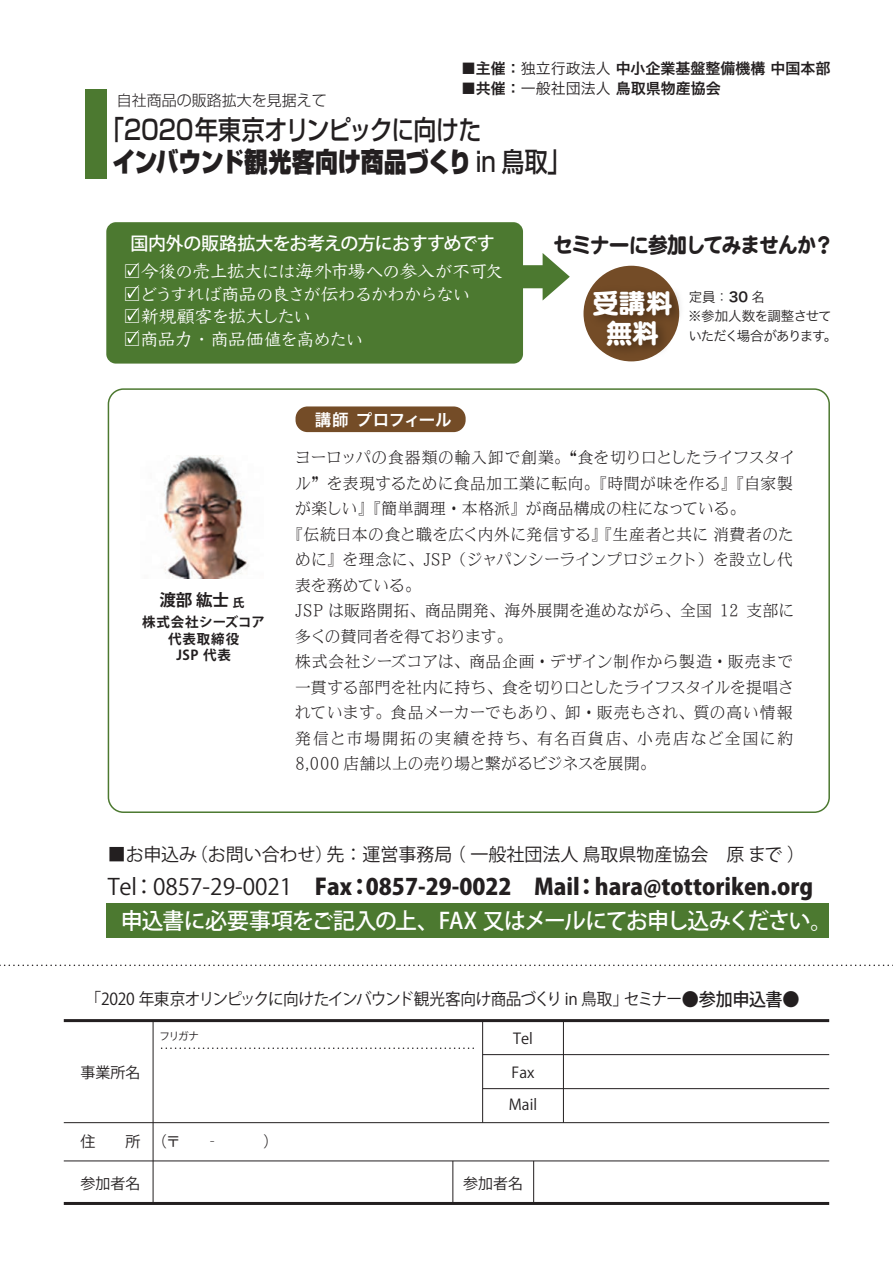
<style>
.page{position:relative;width:893px;height:1263px;background:#fff}
.page>*{position:absolute;margin:0;border:0;box-sizing:border-box;transform-origin:0 0}
.t1{font:500 27px/31.5px "Shin Go";letter-spacing:-.02em;color:#231f20;scale:.85 1}
.t2{font:27px/30px "DF Maru Gothic SB MP RKSJ H";color:#fff;text-align:center}
.t3{font:800 22.5px "Koz Go Pro";color:#231f20}
.t4{font:500 22.5px "Koz Go Pro";letter-spacing:-.05em;color:#fff}
.t5{font:22.5px "DF Maru Gothic SB MP RKSJ H";letter-spacing:-.07em;color:#231f20;scale:.9 1}
.t6{font:500 18px "Yu Kyo Yoko";letter-spacing:-.055em;color:#fff}
.t7{font:18px "Koz Go Pro";color:#231f20}
.t8{font:500 18px "Koz Go Pro";letter-spacing:-.035em;color:#fff}
.t9{font:500 18px "Yu Kyo Yoko";letter-spacing:-.09em;color:#fff}
.t10{font:16.5px "Koz Go Pro";letter-spacing:-.05em;color:#231f20;scale:.95 1}
.t11{font:16.5px "Hiragino Sans W6";letter-spacing:-.025em;color:#fff}
.t12{font:700 16.5px "Koz Go Pro";color:#231f20}
.t13{font:300 15px "TBNP Min Std";letter-spacing:.07em;color:#231f20}
.t14{font:300 15px "TBNP Min Std";letter-spacing:.045em;color:#231f20}
.t15{font:15px "Hira Kaku Pro W6";color:#231f20}
.t16{font:300 15px "TBNP Min Std";letter-spacing:.05em;color:#231f20}
.t17{font:15px/32px "Koz Go Pro";color:#231f20}
.t18{font:300 15px "TBNP Min Std";letter-spacing:.09em;color:#231f20}
.t19{font:300 15px "TBNP Min Std";letter-spacing:.175em;color:#231f20}
.t20{font:300 15px "TBNP Min Std";letter-spacing:.04em;color:#231f20}
.t21{font:300 15px "TBNP Min Std";letter-spacing:.035em;color:#231f20}
.t22{font:300 15px "Shin Go";color:#231f20}
.t23{font:13.5px/19.5px "Hira Kaku Pro N W3";letter-spacing:-.055em;color:#231f20}
.t24{font:700 13.5px/16.5px "Koz Go Pro";letter-spacing:.05em;color:#231f20;text-align:center}
.t25{font:10.5px "Koz Go Pro";color:#231f20}
.s1{font-family:"Hira Kaku Pro W3"}
.s2{font-weight:900}
.s3{font-family:"Hira Kaku Pro N W6"}
.s4{font-size:12px}
.s5{font-family:"Koz Go Pr 6 N";font-weight:400}
.s6{font-weight:500;font-size:18px}
</style>
<div class="page">
<div style="left:85px;top:89px;width:21px;height:90px;background:#4c7930"></div>
<img style="left:163px;top:455px;width:86px;height:123px">
<div style="left:296px;top:406px;width:170px;height:26px;background:#744c27;border-radius:12px"></div>
<div style="left:108px;top:388px;width:722px;height:425px;border:2px solid #4c7930;border-radius:15px"></div>
<div style="left:106px;top:222px;width:417px;height:142px;background:#4c7930;border-radius:10px"></div>
<svg style="left:128px;top:263px;width:11px;height:13px"></svg>
<svg style="left:128px;top:285px;width:11px;height:13px"></svg>
<svg style="left:128px;top:308px;width:11px;height:13px"></svg>
<svg style="left:128px;top:330px;width:11px;height:13px"></svg>
<svg style="left:523px;top:253px;width:47px;height:47px"></svg>
<div style="left:583px;top:266px;width:96px;height:95px;background:#744c27;border-radius:50%"></div>
<img style="left:583px;top:281px;width:97px;height:81px">
<div style="left:106px;top:904px;width:723px;height:34px;background:#4c7930"></div>
<hr style="left:483px;top:1054px;width:346px;height:1px;background:#231f20">
<hr style="left:64px;top:1122px;width:765px;height:1px;background:#231f20">
<hr style="left:153px;top:1020px;width:1px;height:183px;background:#231f20">
<hr style="left:452px;top:1161px;width:1px;height:42px;background:#231f20">
<hr style="left:563px;top:1020px;width:1px;height:103px;background:#231f20">
<hr style="left:64px;top:1160px;width:765px;height:1px;background:#231f20">
<hr style="left:483px;top:1088px;width:346px;height:1px;background:#231f20">
<hr style="left:482px;top:1020px;width:1px;height:103px;background:#231f20">
<svg style="left:0;top:964px;width:893px;height:2px"></svg>
<hr style="left:533px;top:1161px;width:1px;height:42px;background:#231f20">
<hr style="left:64px;top:1019px;width:765px;height:3px;background:#231f20">
<hr style="left:64px;top:1202px;width:765px;height:3px;background:#231f20">
<svg style="left:162px;top:1047px;width:312px;height:2px"></svg>
<p class="t22" style="left:117px;top:91px;width:211px">自社商品の販路拡大を見据えて</p>
<p class="t15" style="left:461px;top:55px;width:371px">■主催：<span class="s1">独立行政法人</span> 中小企業基盤整備機構 中国本部</p>
<p class="t15" style="left:461px;top:75px;width:261px">■共催：<span class="s1">一般社団法人</span> 鳥取県物産協会</p>
<h1 class="t1" style="left:113px;top:113px;width:540px;text-indent:-11px">「2020年東京オリンピックに向けた<br><span class="s2">インバウンド観光客向け商品づくり</span> in 鳥取」</h1>
<p class="t8" style="left:130px;top:232px;width:366px">国内外の販路拡大をお考えの方におすすめです</p>
<p class="t6" style="left:123px;top:259px;width:381px">□今後の売上拡大には海外市場への参入が不可欠</p>
<p class="t9" style="left:123px;top:281px;width:349px">□どうすれば商品の良さが伝わるかわからない</p>
<p class="t6" style="left:123px;top:304px;width:189px">□新規顧客を拡大したい</p>
<p class="t6" style="left:123px;top:326px;width:242px">□商品力・商品価値を高めたい</p>
<p class="t11" style="left:315px;top:405px;width:138px">講師 プロフィール</p>
<h2 class="t5" style="left:553px;top:234px;width:314px">セミナーに参加してみませんか？</h2>
<h1 class="t2" style="left:592px;top:288px;width:82px">受講料無料</h1>
<p class="t23" style="left:688px;top:286px;width:150px">定員：<span class="s3">30</span> 名　<br>※参加人数を調整させていただく場合があります。</p>
<p class="t12" style="left:159px;top:589px;width:87px">渡部 紘士 <span class="s4">氏</span></p>
<p class="t24" style="left:142px;top:615px;width:124px">株式会社シーズコア代表取締役<br>JSP 代表</p>
<p class="t14" style="left:296px;top:446px;width:501px">ヨーロッパの食器類の輸入卸で創業。“食を切り口としたライフスタイ</p>
<p class="t13" style="left:296px;top:472px;width:498px">ル”を表現するために食品加工業に転向。『時間が味を作る』『自家製</p>
<p class="t13" style="left:296px;top:497px;width:451px">が楽しい』『簡単調理・本格派』が商品構成の柱になっている。</p>
<p class="t13" style="left:288px;top:523px;width:507px">『伝統日本の食と職を広く内外に発信する』『生産者と共に 消費者のた</p>
<p class="t16" style="left:296px;top:548px;width:498px">めに』を理念に、JSP（ジャパンシーラインプロジェクト）を設立し代</p>
<p class="t14" style="left:296px;top:574px;width:126px">表を務めている。</p>
<p class="t13" style="left:296px;top:599px;width:500px">JSP は販路開拓、商品開発、海外展開を進めながら、全国 12 支部に</p>
<p class="t21" style="left:296px;top:625px;width:218px">多くの賛同者を得ております。</p>
<p class="t18" style="left:296px;top:650px;width:499px">株式会社シーズコアは、商品企画・デザイン制作から製造・販売まで</p>
<p class="t14" style="left:296px;top:676px;width:500px">一貫する部門を社内に持ち、食を切り口としたライフスタイルを提唱さ</p>
<p class="t13" style="left:296px;top:701px;width:498px">れています。食品メーカーでもあり、卸・販売もされ、質の高い情報</p>
<p class="t19" style="left:296px;top:727px;width:499px">発信と市場開拓の実績を持ち、有名百貨店、小売店など全国に約</p>
<p class="t20" style="left:296px;top:752px;width:361px">8,000 店舗以上の売り場と繋がるビジネスを展開。</p>
<p class="t7" style="left:108px;top:843px;width:690px">■お申込み（お問い合わせ）先：運営事務局 ( 一般社団法人 鳥取県物産協会　原 まで )</p>
<h2 class="t3" style="left:108px;top:872px;width:707px"><span class="s5">Tel：0857-29-0021　</span>Fax：0857-29-0022　Mail：hara@tottoriken.org</h2>
<h2 class="t4" style="left:121px;top:906px;width:713px">申込書に必要事項をご記入の上、FAX 又はメールにてお申し込みください。</h2>
<p class="t10" style="left:86px;top:988px;width:753px">「2020 年東京オリンピックに向けたインバウンド観光客向け商品づくり in 鳥取」セミナー<span class="s6">●参加申込書●</span></p>
<p class="t17" style="left:81px;top:1057px;width:61px">事業所名</p>
<p class="t25" style="left:159px;top:1029px;width:41px">フリガナ</p>
<p class="t17" style="left:81px;top:1126px;width:62px">住　　所</p>
<p class="t17" style="left:152px;top:1126px;width:128px">（〒 　 ‐ 　　 ）</p>
<p class="t17" style="left:513px;top:1023px;width:21px">Tel</p>
<p class="t17" style="left:509px;top:1057px;width:30px">Fax<br>Mail</p>
<p class="t17" style="left:81px;top:1167px;width:61px">参加者名</p>
<p class="t17" style="left:463px;top:1167px;width:61px">参加者名</p>
</div>
